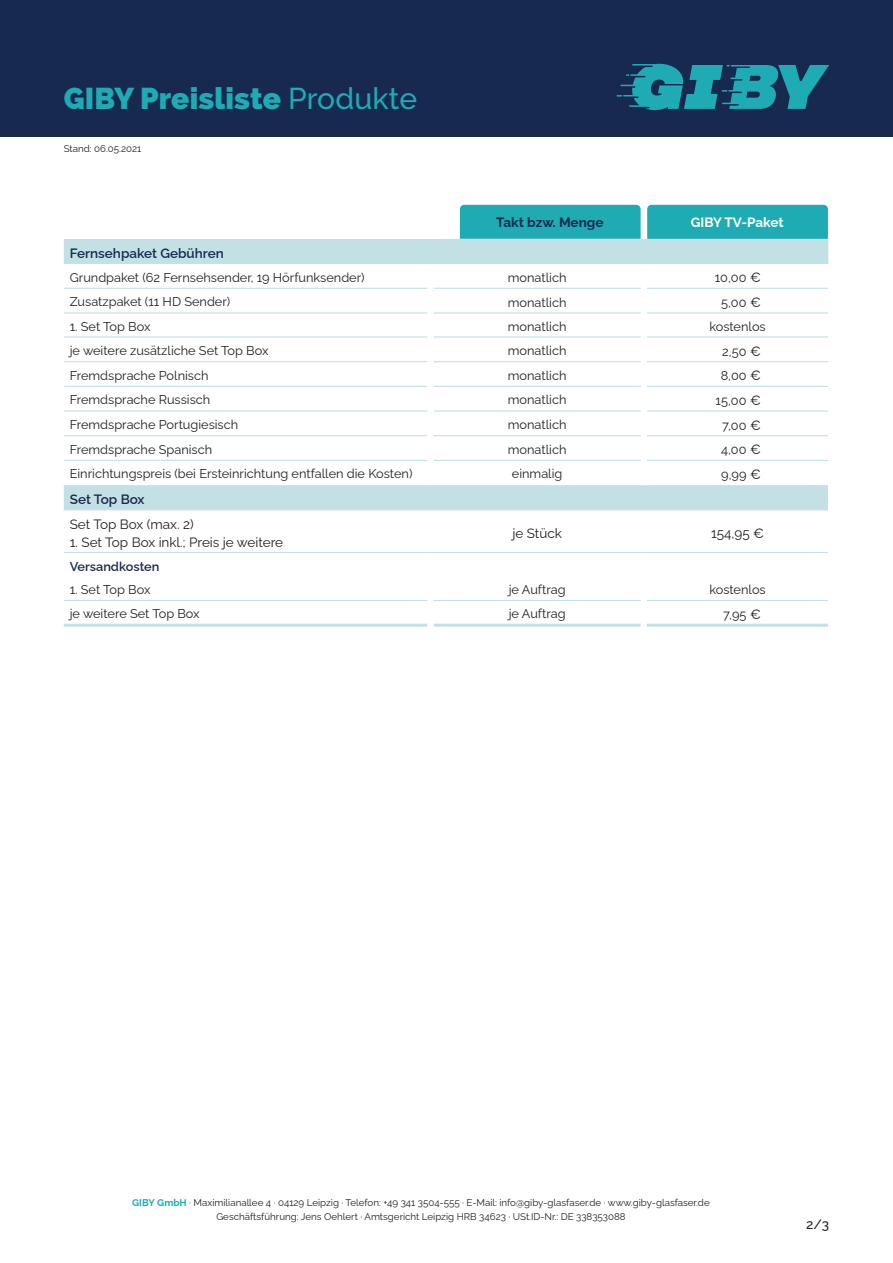
<style>
.page{position:relative;width:893px;height:1263px;background:#fff}
.page>*{position:absolute;margin:0;border:0;box-sizing:border-box;transform-origin:0 0}
.t1{font:800 30px "Raleway";letter-spacing:.005em;color:#1eabb4}
.t2{font:13.5px "Raleway";color:#231f20}
.t3{font:600 13.5px "Raleway";color:#182950}
.t4{font:700 13.5px "Raleway";color:#182950}
.t5{font:700 13.5px "Raleway";color:#fff}
.t6{font:500 13.5px "Raleway";color:#231f20}
.t7{font:12.75px "Raleway";color:#231f20}
.t8{font:600 12.75px "Raleway";color:#182950}
.t9{font:9.75px/13.5px "Raleway";color:#231f20;text-align:center}
.s1{font-weight:500}
.s2{font-size:13.5px}
.s3{font-weight:700;color:#1eabb4}
</style>
<div class="page">
<div style="left:0;top:0;width:893px;height:136px;background:#182950"></div>
<svg style="left:617px;top:64px;width:212px;height:46px"></svg>
<svg style="left:64px;top:239px;width:764px;height:270px"></svg>
<hr style="left:64px;top:288px;width:364px;height:1px;background:#c3e0e4">
<hr style="left:434px;top:288px;width:207px;height:1px;background:#c3e0e4">
<hr style="left:647px;top:288px;width:181px;height:1px;background:#c3e0e4">
<hr style="left:64px;top:312px;width:364px;height:2px;background:#c3e0e4">
<hr style="left:434px;top:312px;width:207px;height:2px;background:#c3e0e4">
<hr style="left:647px;top:312px;width:181px;height:2px;background:#c3e0e4">
<hr style="left:64px;top:336px;width:364px;height:1px;background:#c3e0e4">
<hr style="left:434px;top:336px;width:207px;height:1px;background:#c3e0e4">
<hr style="left:647px;top:336px;width:181px;height:1px;background:#c3e0e4">
<hr style="left:64px;top:361px;width:364px;height:1px;background:#c3e0e4">
<hr style="left:434px;top:361px;width:207px;height:1px;background:#c3e0e4">
<hr style="left:647px;top:361px;width:181px;height:1px;background:#c3e0e4">
<hr style="left:64px;top:386px;width:364px;height:1px;background:#c3e0e4">
<hr style="left:434px;top:386px;width:207px;height:1px;background:#c3e0e4">
<hr style="left:647px;top:386px;width:181px;height:1px;background:#c3e0e4">
<hr style="left:64px;top:410px;width:364px;height:2px;background:#c3e0e4">
<hr style="left:434px;top:410px;width:207px;height:2px;background:#c3e0e4">
<hr style="left:647px;top:410px;width:181px;height:2px;background:#c3e0e4">
<hr style="left:64px;top:435px;width:364px;height:1px;background:#c3e0e4">
<hr style="left:434px;top:435px;width:207px;height:1px;background:#c3e0e4">
<hr style="left:647px;top:435px;width:181px;height:1px;background:#c3e0e4">
<hr style="left:64px;top:460px;width:364px;height:1px;background:#c3e0e4">
<hr style="left:434px;top:460px;width:207px;height:1px;background:#c3e0e4">
<hr style="left:647px;top:460px;width:181px;height:1px;background:#c3e0e4">
<div style="left:428px;top:264px;width:6px;height:24px;background:#fff"></div>
<div style="left:641px;top:264px;width:6px;height:24px;background:#fff"></div>
<div style="left:428px;top:288px;width:6px;height:25px;background:#fff"></div>
<div style="left:641px;top:288px;width:6px;height:25px;background:#fff"></div>
<div style="left:428px;top:313px;width:6px;height:24px;background:#fff"></div>
<div style="left:641px;top:313px;width:6px;height:24px;background:#fff"></div>
<div style="left:428px;top:337px;width:6px;height:25px;background:#fff"></div>
<div style="left:641px;top:337px;width:6px;height:25px;background:#fff"></div>
<div style="left:428px;top:362px;width:6px;height:24px;background:#fff"></div>
<div style="left:641px;top:362px;width:6px;height:24px;background:#fff"></div>
<div style="left:428px;top:386px;width:6px;height:25px;background:#fff"></div>
<div style="left:641px;top:386px;width:6px;height:25px;background:#fff"></div>
<div style="left:428px;top:411px;width:6px;height:25px;background:#fff"></div>
<div style="left:641px;top:411px;width:6px;height:25px;background:#fff"></div>
<div style="left:428px;top:436px;width:6px;height:24px;background:#fff"></div>
<div style="left:641px;top:436px;width:6px;height:24px;background:#fff"></div>
<hr style="left:64px;top:552px;width:367px;height:1px;background:#c3e0e4">
<hr style="left:431px;top:552px;width:213px;height:1px;background:#c3e0e4">
<hr style="left:644px;top:552px;width:184px;height:1px;background:#c3e0e4">
<hr style="left:64px;top:600px;width:364px;height:1px;background:#c3e0e4">
<hr style="left:434px;top:600px;width:207px;height:1px;background:#c3e0e4">
<hr style="left:647px;top:600px;width:187px;height:1px;background:#c3e0e4">
<div style="left:428px;top:460px;width:6px;height:25px;background:#fff"></div>
<div style="left:641px;top:460px;width:6px;height:25px;background:#fff"></div>
<hr style="left:64px;top:624px;width:364px;height:3px;background:#c3e0e4">
<hr style="left:434px;top:624px;width:207px;height:3px;background:#c3e0e4">
<hr style="left:647px;top:624px;width:181px;height:3px;background:#c3e0e4">
<hr style="left:64px;top:263px;width:367px;height:1px;background:#c3e0e4">
<hr style="left:431px;top:263px;width:213px;height:1px;background:#c3e0e4">
<hr style="left:644px;top:263px;width:184px;height:1px;background:#c3e0e4">
<hr style="left:64px;top:509px;width:367px;height:1px;background:#c3e0e4">
<hr style="left:431px;top:509px;width:213px;height:1px;background:#c3e0e4">
<hr style="left:644px;top:509px;width:190px;height:1px;background:#c3e0e4">
<div style="left:828px;top:477px;width:23px;height:183px;background:#fff"></div>
<div style="left:647px;top:205px;width:181px;height:34px;background:#1eabb4"></div>
<div style="left:460px;top:205px;width:181px;height:34px;background:#1eabb4"></div>
<h1 class="t1" style="left:64px;top:81px;width:355px">GIBY Preisliste <span class="s1">Produkte</span></h1>
<p class="t9" style="left:64px;top:141px;width:79px">Stand: 06.05.2021</p>
<p class="t4" style="left:496px;top:211px;width:109px">Takt bzw. Menge</p>
<p class="t5" style="left:691px;top:211px;width:94px">GIBY TV-Paket</p>
<p class="t3" style="left:70px;top:242px;width:156px">Fernsehpaket Gebühren</p>
<p class="t7" style="left:70px;top:267px;width:296px">Grundpaket (62 Fernsehsender, 19 Hörfunksender)</p>
<p class="t7" style="left:508px;top:267px;width:60px">monatlich</p>
<p class="t7" style="left:715px;top:268px;width:48px">10,00 <span class="s2">€</span></p>
<p class="t7" style="left:70px;top:292px;width:162px">Zusatzpaket (11 HD Sender)</p>
<p class="t7" style="left:508px;top:292px;width:60px">monatlich</p>
<p class="t7" style="left:721px;top:292px;width:41px">5,00 <span class="s2">€</span></p>
<p class="t7" style="left:70px;top:316px;width:82px">1. Set Top Box</p>
<p class="t7" style="left:508px;top:316px;width:60px">monatlich</p>
<p class="t7" style="left:709px;top:316px;width:58px">kostenlos</p>
<p class="t7" style="left:70px;top:340px;width:200px">je weitere zusätzliche Set Top Box</p>
<p class="t7" style="left:508px;top:340px;width:60px">monatlich</p>
<p class="t7" style="left:722px;top:341px;width:40px">2,50 <span class="s2">€</span></p>
<p class="t7" style="left:70px;top:365px;width:140px">Fremdsprache Polnisch</p>
<p class="t7" style="left:508px;top:365px;width:60px">monatlich</p>
<p class="t7" style="left:721px;top:366px;width:42px">8,00 <span class="s2">€</span></p>
<p class="t7" style="left:70px;top:390px;width:142px">Fremdsprache Russisch</p>
<p class="t7" style="left:508px;top:390px;width:60px">monatlich</p>
<p class="t7" style="left:716px;top:390px;width:47px">15,00 <span class="s2">€</span></p>
<p class="t7" style="left:70px;top:414px;width:170px">Fremdsprache Portugiesisch</p>
<p class="t7" style="left:508px;top:414px;width:60px">monatlich</p>
<p class="t7" style="left:722px;top:415px;width:40px">7,00 <span class="s2">€</span></p>
<p class="t7" style="left:70px;top:439px;width:144px">Fremdsprache Spanisch</p>
<p class="t7" style="left:508px;top:439px;width:60px">monatlich</p>
<p class="t7" style="left:721px;top:440px;width:41px">4,00 <span class="s2">€</span></p>
<p class="t7" style="left:70px;top:464px;width:344px">Einrichtungspreis (bei Ersteinrichtung entfallen die Kosten)</p>
<p class="t7" style="left:512px;top:464px;width:52px">einmalig</p>
<p class="t7" style="left:721px;top:464px;width:41px">9,99 <span class="s2">€</span></p>
<p class="t3" style="left:70px;top:488px;width:76px">Set Top Box</p>
<p class="t2" style="left:70px;top:513px;width:125px">Set Top Box (max. 2)</p>
<p class="t2" style="left:70px;top:531px;width:215px">1. Set Top Box inkl.; Preis je weitere</p>
<p class="t2" style="left:512px;top:522px;width:51px">je Stück</p>
<p class="t2" style="left:711px;top:522px;width:55px">154,95 €</p>
<p class="t8" style="left:70px;top:556px;width:91px">Versandkosten</p>
<p class="t7" style="left:70px;top:580px;width:82px">1. Set Top Box</p>
<p class="t7" style="left:509px;top:580px;width:59px">je Auftrag</p>
<p class="t7" style="left:709px;top:580px;width:58px">kostenlos</p>
<p class="t7" style="left:70px;top:604px;width:131px">je weitere Set Top Box</p>
<p class="t7" style="left:509px;top:604px;width:59px">je Auftrag</p>
<p class="t7" style="left:723px;top:604px;width:39px">7,95 <span class="s2">€</span></p>
<p class="t9" style="left:132px;top:1195px;width:579px"><span class="s3">GIBY GmbH</span> · Maximilianallee 4 · 04129 Leipzig · Telefon: +49 341 3504-555 · E-Mail: info@giby-glasfaser.de · www.giby-glasfaser.de<br>Geschäftsführung: Jens Oehlert · Amtsgericht Leipzig HRB 34623 · USt.ID-Nr.: DE 338353088</p>
<p class="t6" style="left:806px;top:1216px;width:24px">2/3</p>
</div>
